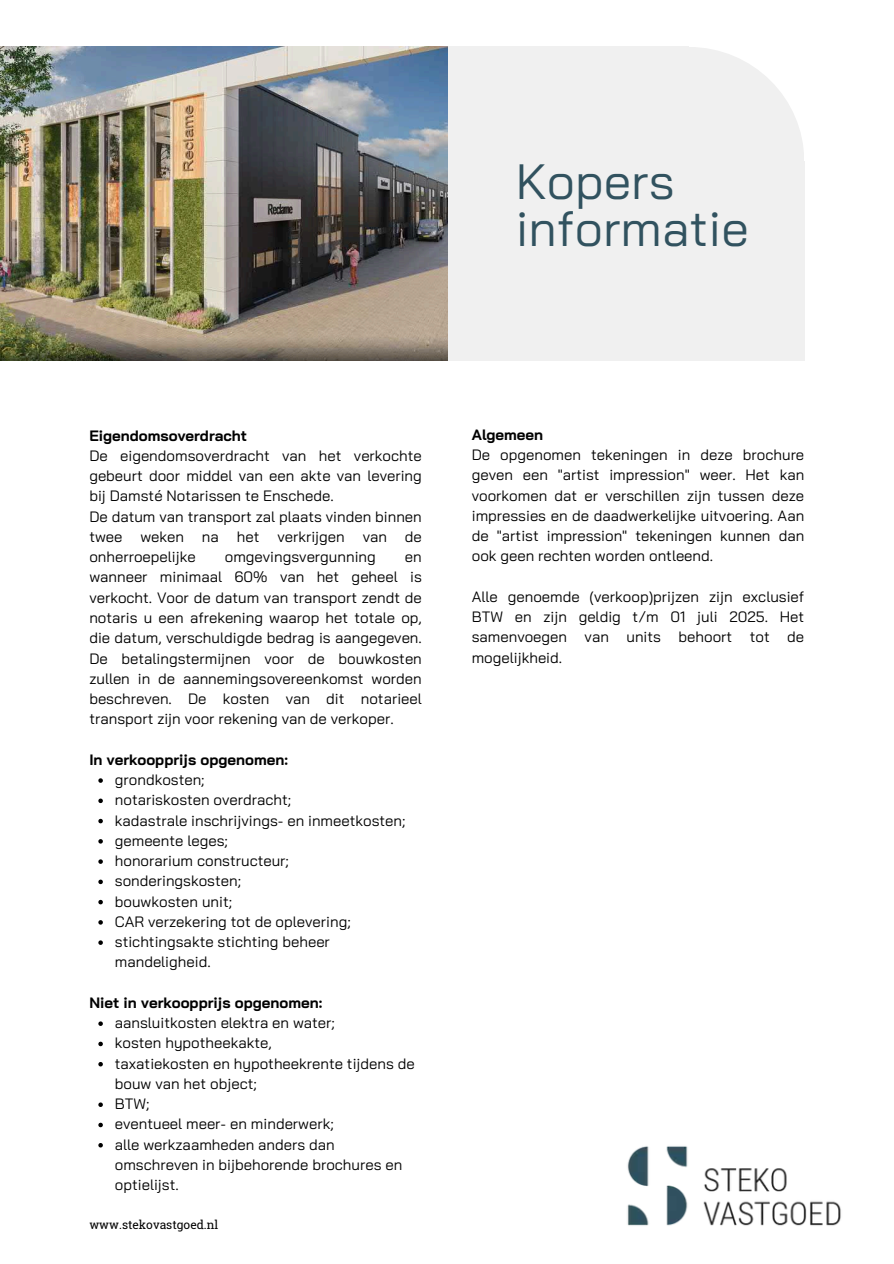
<style>
.page{position:relative;width:894px;height:1264px;background:#fff}
.page>*{position:absolute;margin:0;border:0;box-sizing:border-box;transform-origin:0 0}
.t1{font:49.5px/46.2px "Bai Jamjuree";color:#31525f}
.t2{font:15px/20.2px "Bai Jamjuree";color:#000}
.t3{font:700 15px "Bai Jamjuree";color:#000}
.t4{font:12px "Roboto Slab";color:#000}
.s1{font-weight:700}
</style>
<div class="page">
<img style="left:627px;top:1146px;width:214px;height:80px">
<div style="left:0;top:161px;width:804px;height:200px;background:#f0f0f0"></div>
<div style="left:573px;top:47px;width:230px;height:229px;background:#f0f0f0;border-radius:50%"></div>
<div style="left:0;top:47px;width:688px;height:314px;background:#f0f0f0"></div>
<img style="left:0;top:47px;width:447px;height:314px">
<svg style="left:98px;top:778px;width:5px;height:4px"></svg>
<svg style="left:98px;top:798px;width:5px;height:5px"></svg>
<svg style="left:98px;top:818px;width:5px;height:5px"></svg>
<svg style="left:98px;top:839px;width:5px;height:4px"></svg>
<svg style="left:98px;top:859px;width:5px;height:4px"></svg>
<svg style="left:98px;top:879px;width:5px;height:5px"></svg>
<svg style="left:98px;top:899px;width:5px;height:5px"></svg>
<svg style="left:98px;top:920px;width:5px;height:4px"></svg>
<svg style="left:98px;top:940px;width:5px;height:4px"></svg>
<svg style="left:98px;top:1021px;width:5px;height:4px"></svg>
<svg style="left:98px;top:1041px;width:5px;height:5px"></svg>
<svg style="left:98px;top:1062px;width:5px;height:4px"></svg>
<svg style="left:98px;top:1102px;width:5px;height:4px"></svg>
<svg style="left:98px;top:1122px;width:5px;height:5px"></svg>
<svg style="left:98px;top:1143px;width:5px;height:4px"></svg>
<h2 class="t1" style="left:515px;top:158px;width:234px">Kopers informatie</h2>
<p class="t2" style="left:89px;top:425px;width:334px"><span class="s1">Eigendomsoverdracht<br></span>De eigendomsoverdracht van het verkochte gebeurt door middel van een akte van levering bij Damsté Notarissen te Enschede.<br>De datum van transport zal plaats vinden binnen twee weken na het verkrijgen van de onherroepelijke</p>
<p class="t2" style="left:225px;top:546px;width:152px">omgevingsvergunning</p>
<p class="t2" style="left:89px;top:546px;width:334px;text-align:justify;text-indent:315px">en wanneer minimaal 60% van het geheel is verkocht. Voor de datum van transport zendt de notaris u een afrekening waarop het totale op, die datum, verschuldigde bedrag is aangegeven.<br>De betalingstermijnen voor de bouwkosten zullen in de aannemingsovereenkomst worden beschreven. De kosten van dit notarieel transport zijn voor rekening van de verkoper.</p>
<p class="t3" style="left:89px;top:749px;width:200px">In verkoopprijs opgenomen:</p>
<p class="t2" style="left:115px;top:769px;width:91px">grondkosten;</p>
<p class="t2" style="left:115px;top:789px;width:178px">notariskosten overdracht;</p>
<p class="t2" style="left:115px;top:809px;width:292px">kadastrale inschrijvings- en inmeetkosten;</p>
<p class="t2" style="left:115px;top:830px;width:114px">gemeente leges;</p>
<p class="t2" style="left:115px;top:850px;width:176px">honorarium constructeur;</p>
<h2 class="t2" style="left:115px;top:870px;width:128px">sonderingskosten;</h2>
<p class="t2" style="left:115px;top:890px;width:119px">bouwkosten unit;</p>
<p class="t2" style="left:115px;top:911px;width:237px">CAR verzekering tot de oplevering;</p>
<p class="t2" style="left:115px;top:931px;width:216px">stichtingsakte stichting beheer mandeligheid.</p>
<p class="t3" style="left:89px;top:992px;width:235px">Niet in verkoopprijs opgenomen:</p>
<p class="t2" style="left:115px;top:1012px;width:221px">aansluitkosten elektra en water;</p>
<p class="t2" style="left:115px;top:1032px;width:158px">kosten hypotheekakte,</p>
<p class="t2" style="left:115px;top:1052px;width:301px">taxatiekosten en hypotheekrente tijdens de bouw van het object;</p>
<h3 class="t2" style="left:115px;top:1093px;width:36px">BTW;</h3>
<h3 class="t2" style="left:115px;top:1113px;width:220px">eventueel meer- en minderwerk;</h3>
<p class="t2" style="left:115px;top:1133px;width:289px">alle werkzaamheden anders dan omschreven in bijbehorende brochures en optielijst.</p>
<h3 class="t4" style="left:89px;top:1216px;width:130px">www.stekovastgoed.nl</h3>
<p class="t2" style="left:471px;top:424px;width:334px"><span class="s1">Algemeen<br></span>De opgenomen tekeningen in deze brochure geven een "artist impression" weer. Het kan voorkomen dat er verschillen zijn tussen deze impressies en de daadwerkelijke uitvoering. Aan de "artist impression" tekeningen kunnen dan ook geen rechten worden ontleend.</p>
<p class="t2" style="left:471px;top:586px;width:334px;text-align:justify">Alle genoemde (verkoop)prijzen zijn exclusief BTW en zijn geldig t/m 01 juli 2025. Het samenvoegen van units behoort tot de mogelijkheid.</p>
</div>
